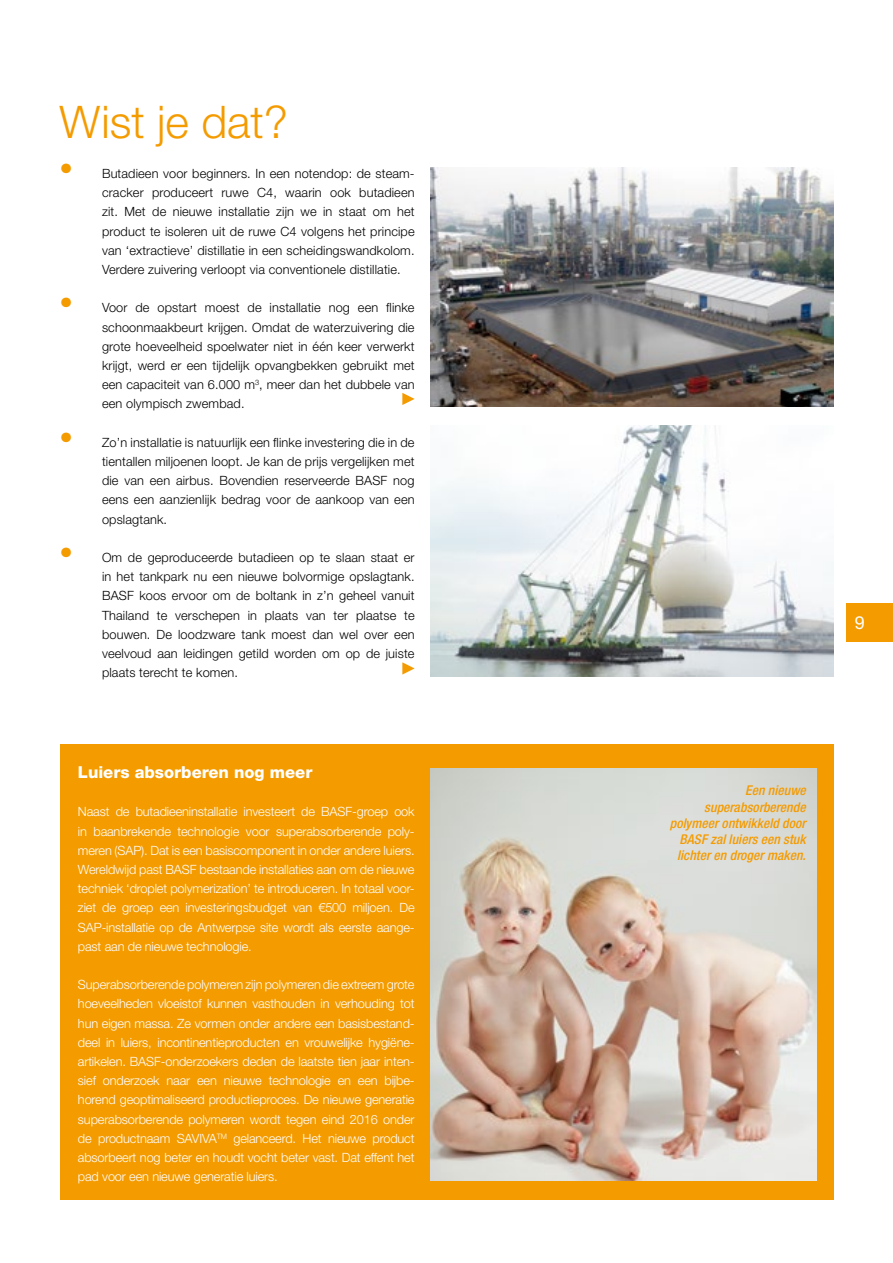
<style>
.page{position:relative;width:893px;height:1263px;background:#fff}
.page>*{position:absolute;margin:0;border:0;box-sizing:border-box;transform-origin:0 0}
.t1{font:300 45px "Helvetica Neue LT Std";color:#f49b00}
.t2{font:18px "Helvetica Neue LT Std";color:#fff}
.t3{font:800 16.5px "Helvetica Neue LT Std";color:#fff}
.t4{font:italic 500 condensed 13.5px/16.2px "Helvetica Neue LT Std";letter-spacing:.005em;color:#f49b00;text-align:right}
.t5{font:300 12.75px/19.2px "Helvetica Neue LT Std";letter-spacing:.01em;color:#000;text-align:justify}
.t6{font:300 12.75px/19.2px "Helvetica Neue LT Std";letter-spacing:-.01em;color:#fff;text-align:justify}
.s1{font-size:27px;color:#f49b00}
</style>
<div class="page">
<div style="left:846px;top:604px;width:47px;height:38px;background:#f49b00"></div>
<div style="left:60px;top:744px;width:773px;height:455px;background:#f49b00"></div>
<img style="left:431px;top:769px;width:385px;height:411px">
<img style="left:431px;top:425px;width:402px;height:251px">
<img style="left:431px;top:168px;width:402px;height:238px">
<svg style="left:402px;top:393px;width:13px;height:12px"></svg>
<svg style="left:402px;top:662px;width:13px;height:12px"></svg>
<h1 class="t1" style="left:60px;top:95px;width:230px">Wist je dat?</h1>
<p class="t5" style="left:102px;top:163px;width:314px;text-indent:-43px"><span class="s1">•</span> Butadieen voor beginners. In een notendop: de steam&shy;cracker produceert ruwe C4, waarin ook butadieen zit. Met de nieuwe installatie zijn we in staat om het product te isoleren uit de ruwe C4 volgens het principe van ‘extractieve’ distillatie in een scheidingswandkolom.<br>Verdere zuivering verloopt via conventionele distillatie.</p>
<p class="t5" style="left:102px;top:298px;width:314px;text-indent:-43px"><span class="s1">•</span> Voor de opstart moest de installatie nog een flinke schoonmaakbeurt krijgen. Omdat de waterzuivering die grote hoeveelheid spoelwater niet in één keer verwerkt krijgt, werd er een tijdelijk opvangbekken gebruikt met een capaciteit van 6.000 m<sup>3</sup>, meer dan het dubbele van een olympisch zwembad.</p>
<p class="t5" style="left:102px;top:432px;width:314px;text-indent:-43px"><span class="s1">•</span> Zo’n installatie is natuurlijk een flinke investering die in de tientallen miljoenen loopt. Je kan de prijs vergelijken met die van een airbus. Bovendien reserveerde BASF nog eens een aanzienlijk bedrag voor de aankoop van een opslagtank.</p>
<p class="t5" style="left:102px;top:547px;width:314px;text-indent:-43px"><span class="s1">•</span> Om de geproduceerde butadieen op te slaan staat er in het tankpark nu een nieuwe bolvormige opslagtank.<br>BASF koos ervoor om de boltank in z’n geheel vanuit Thailand te verschepen in plaats van ter plaatse te bouwen. De loodzware tank moest dan wel over een veelvoud aan leidingen getild worden om op de juiste plaats terecht te komen.</p>
<p class="t3" style="left:78px;top:762px;width:236px">Luiers absorberen nog meer</p>
<p class="t6" style="left:78px;top:802px;width:338px">Naast de butadieeninstallatie investeert de BASF-groep ook in baanbrekende technologie voor superabsorberende poly&shy;meren (SAP). Dat is een basiscomponent in onder andere luiers.<br>Wereldwijd past BASF bestaande installaties aan om de nieuwe techniek ‘droplet polymerization’ te introduceren. In totaal voor&shy;ziet de groep een investeringsbudget van €500 miljoen. De SAP-installatie op de Antwerpse site wordt als eerste aange&shy;past aan de nieuwe technologie.</p>
<p class="t6" style="left:78px;top:975px;width:338px">Superabsorberende polymeren zijn polymeren die extreem grote hoeveelheden vloeistof kunnen vasthouden in verhouding tot hun eigen massa. Ze vormen onder andere een basisbestand&shy;deel in luiers, incontinentieproducten en vrouwelijke hygiëne&shy;artikelen. BASF-onderzoekers deden de laatste tien jaar inten&shy;sief onderzoek naar een nieuwe technologie en een bijbe&shy;horend geoptimaliseerd productieproces. De nieuwe generatie superabsorberende polymeren wordt tegen eind 2016 onder de productnaam SAVIVA<sup>TM</sup> gelanceerd. Het nieuwe product absorbeert nog beter en houdt vocht beter vast. Dat effent het pad voor een nieuwe generatie luiers.</p>
<h2 class="t2" style="left:855px;top:612px;width:12px">9</h2>
<p class="t4" style="left:670px;top:783px;width:138px">Een nieuwe superabsorberende polymeer ontwikkeld door<br>BASF zal luiers een stuk lichter en droger maken.</p>
</div>
